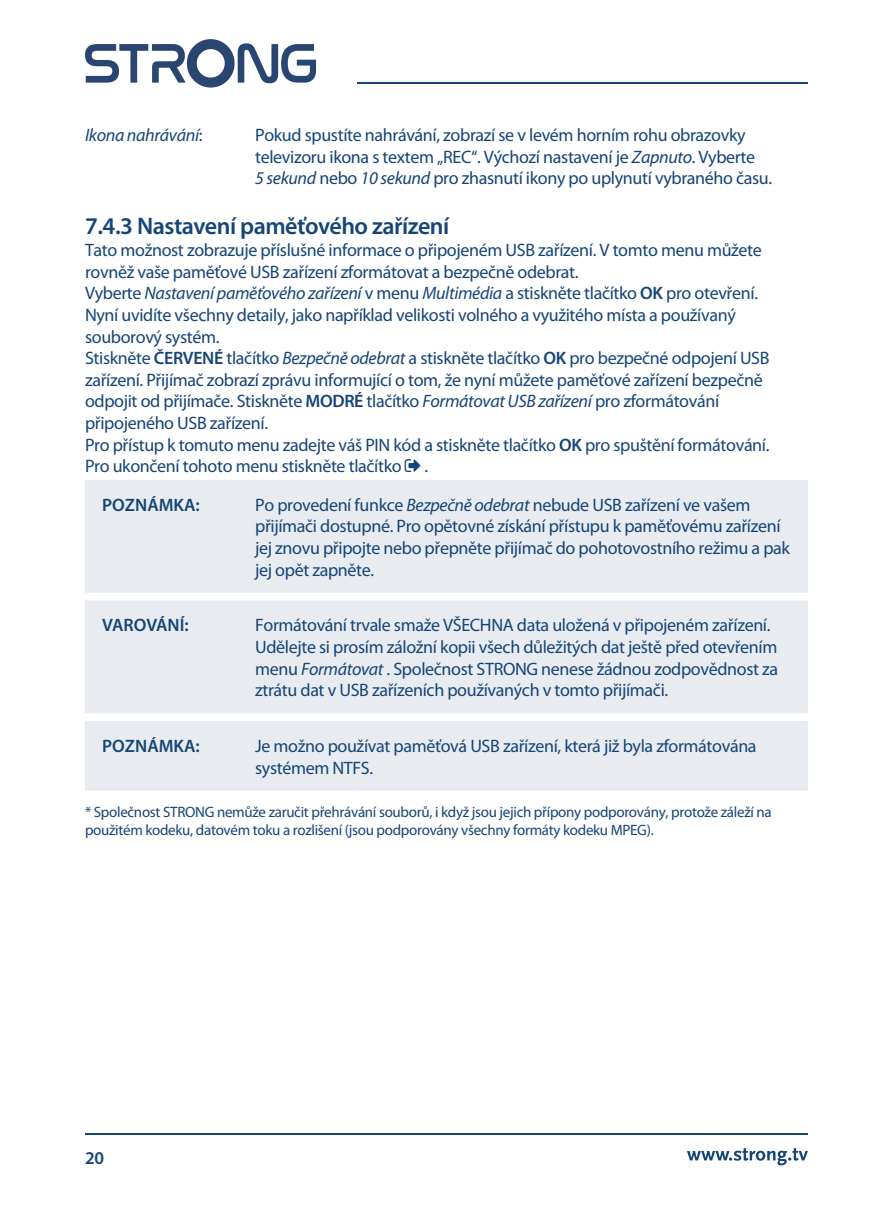
<style>
.page{position:relative;width:893px;height:1217px;background:#fff}
.page>*{position:absolute;margin:0;border:0;box-sizing:border-box;transform-origin:0 0}
.t1{font:600 24px "Myriad Pro";letter-spacing:-.02em;color:#154577}
.t2{font:18px/21.6px "Myriad Pro";letter-spacing:-.02em;color:#154577}
.t3{font:600 18px "Myriad Pro";color:#154577}
.t4{font:italic 18px "Myriad Pro";letter-spacing:-.02em;color:#154577}
.t5{font:15px/18px "Myriad Pro";letter-spacing:-.02em;color:#154577}
.s1{font-style:normal}
.s2{font-style:italic}
.s3{font-weight:600}
</style>
<div class="page">
<div style="left:85px;top:480px;width:723px;height:150px;background:#e8ecf1"></div>
<div style="left:85px;top:592px;width:723px;height:105px;background:#fff"></div>
<div style="left:85px;top:600px;width:723px;height:150px;background:#e8ecf1"></div>
<div style="left:85px;top:713px;width:723px;height:105px;background:#fff"></div>
<div style="left:85px;top:720px;width:723px;height:150px;background:#e8ecf1"></div>
<div style="left:85px;top:790px;width:723px;height:105px;background:#fff"></div>
<hr style="left:358px;top:83px;width:450px;height:1px;background:#154577">
<svg style="left:85px;top:39px;width:231px;height:48px"></svg>
<hr style="left:86px;top:1132px;width:722px;height:1px;background:#154577">
<svg style="left:687px;top:1148px;width:121px;height:16px"></svg>
<p class="t4" style="left:85px;top:125px;width:119px">Ikona nahrávání<span class="s1">:</span></p>
<p class="t2" style="left:255px;top:125px;width:518px">Pokud spustíte nahrávání, zobrazí se v levém horním rohu obrazovky televizoru ikona s textem „REC“. Výchozí nastavení je <span class="s2">Zapnuto</span>. Vyberte<br><span class="s2">5 sekund</span> nebo <span class="s2">10 sekund</span> pro zhasnutí ikony po uplynutí vybraného času.</p>
<h1 class="t1" style="left:85px;top:211px;width:366px">7.4.3 Nastavení paměťového zařízení</h1>
<p class="t2" style="left:85px;top:239px;width:686px">Tato možnost zobrazuje příslušné informace o připojeném USB zařízení. V tomto menu můžete rovněž vaše paměťové USB zařízení zformátovat a bezpečně odebrat.<br>Vyberte <span class="s2">Nastavení paměťového zařízení</span> v menu <span class="s2">Multimédia</span> a stiskněte tlačítko <span class="s3">OK</span> pro otevření.<br>Nyní uvidíte všechny detaily, jako například velikosti volného a využitého místa a používaný souborový systém.<br>Stiskněte <span class="s3">ČERVENÉ</span> tlačítko <span class="s2">Bezpečně odebrat</span> a stiskněte tlačítko <span class="s3">OK</span> pro bezpečné odpojení USB zařízení. Přijímač zobrazí zprávu informující o tom, že nyní můžete paměťové zařízení bezpečně odpojit od přijímače. Stiskněte <span class="s3">MODRÉ</span> tlačítko <span class="s2">Formátovat USB zařízení</span> pro zformátování připojeného USB zařízení.<br>Pro přístup k tomuto menu zadejte váš PIN kód a stiskněte tlačítko <span class="s3">OK</span> pro spuštění formátování.<br>Pro ukončení tohoto menu stiskněte tlačítko</p>
<p class="t2" style="left:425px;top:455px;width:5px">.</p>
<p class="t3" style="left:102px;top:493px;width:99px">POZNÁMKA:</p>
<p class="t2" style="left:255px;top:494px;width:536px">Po provedení funkce <span class="s2">Bezpečně odebrat</span> nebude USB zařízení ve vašem přijímači dostupné. Pro opětovné získání přístupu k paměťovému zařízení jej znovu připojte nebo přepněte přijímač do pohotovostního režimu a pak jej opět zapněte.</p>
<p class="t3" style="left:102px;top:613px;width:88px">VAROVÁNÍ:</p>
<p class="t2" style="left:255px;top:614px;width:525px">Formátování trvale smaže VŠECHNA data uložená v připojeném zařízení.<br>Udělejte si prosím záložní kopii všech důležitých dat ještě před otevřením menu <span class="s2">Formátovat</span> . Společnost STRONG nenese žádnou zodpovědnost za ztrátu dat v USB zařízeních používaných v tomto přijímači.</p>
<p class="t3" style="left:102px;top:734px;width:99px">POZNÁMKA:</p>
<p class="t2" style="left:255px;top:735px;width:503px">Je možno používat paměťová USB zařízení, která již byla zformátována systémem NTFS.</p>
<p class="t5" style="left:85px;top:803px;width:688px">* Společnost STRONG nemůže zaručit přehrávání souborů, i když jsou jejich přípony podporovány, protože záleží na použitém kodeku, datovém toku a rozlišení (jsou podporovány všechny formáty kodeku MPEG).</p>
<p class="t3" style="left:85px;top:1146px;width:20px">20</p>
</div>
